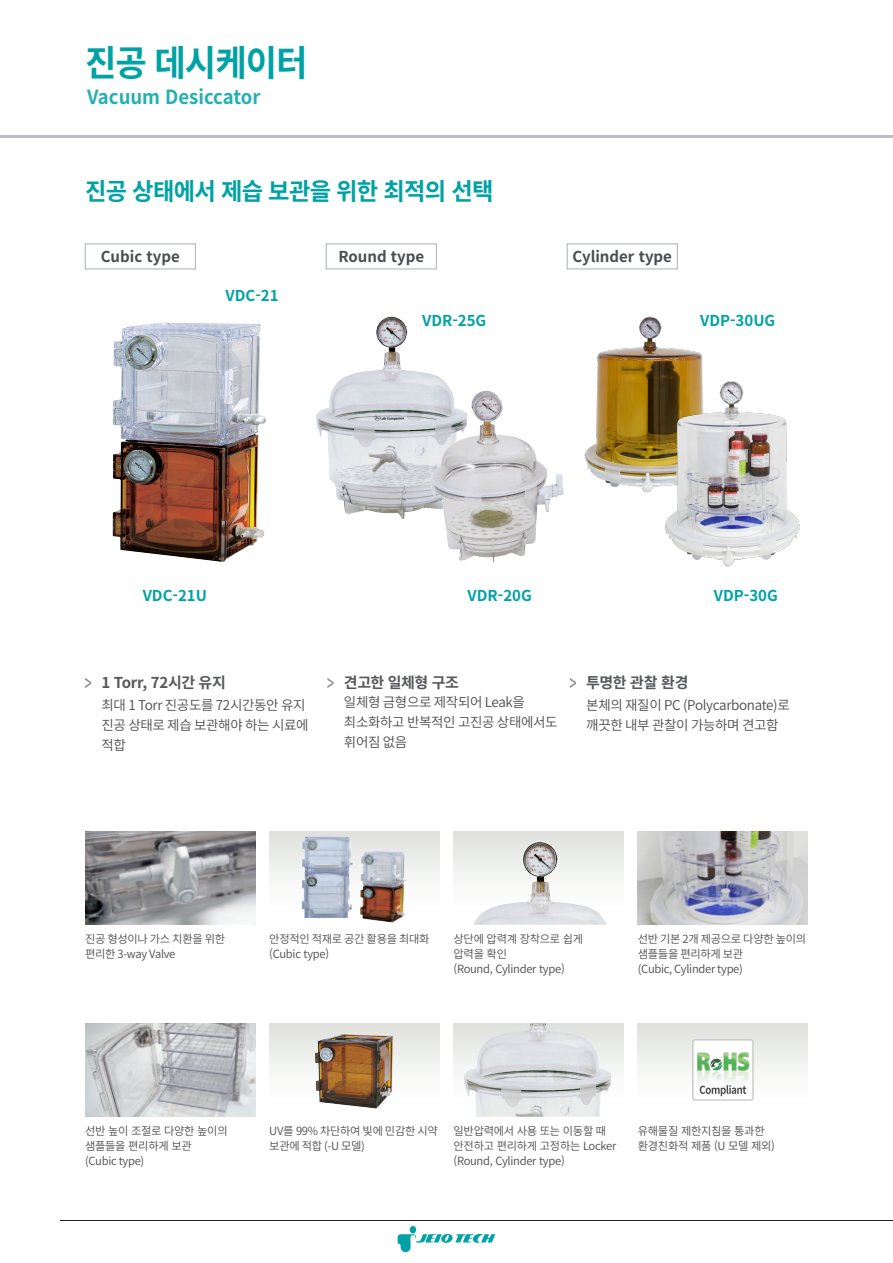
<style>
.page{position:relative;width:893px;height:1263px;background:#fff}
.page>*{position:absolute;margin:0;border:0;box-sizing:border-box;transform-origin:0 0}
.헤드-볼드_24{font:700 36px "Noto Sans CJ Kkr";letter-spacing:-.03em;color:#00a2a5;scale:.95 1}
.대제목-16{font:700 24px "Noto Sans CJ Kkr";letter-spacing:-.03em;color:#00a2a5}
.헤드_밑_서브_13__80{font:700 19.5px "Noto Sans CJ Kkr";color:#23b0b2;scale:.95 1}
.제품명-볼드_10{font:700 15px "Noto Sans CJ Kkr";color:#00a2a5}
.제품명-볼드_10-2{font:700 15px "Noto Sans CJ Kkr";color:#4b4c4d}
.Key-중제_회색__10pt{font:700 15px "Noto Sans CJ Kkr";letter-spacing:-.025em;color:#57585a}
.본문-내용_9pt{font:600 13.5px/20.2px "Noto Sans CJ Kkr";letter-spacing:-.025em;color:#4b4c4d}
.사진_밑_캡션_7pt{font:600 11.25px/15px "Noto Sans CJ Kkr";letter-spacing:-.025em;color:#4b4c4d}
</style>
<div class="page">
<hr style="left:60px;top:1220px;width:833px;height:1px;background:#231f20">
<hr style="left:0;top:135px;width:893px;height:2px;background:#bcbdc0">
<div style="left:410px;top:1226px;width:6px;height:7px;background:#00a2a5;border-radius:50%"></div>
<svg style="left:398px;top:1234px;width:97px;height:18px"></svg>
<img style="left:112px;top:327px;width:113px;height:235px">
<svg style="left:85px;top:678px;width:6px;height:10px"></svg>
<svg style="left:327px;top:678px;width:7px;height:10px"></svg>
<svg style="left:570px;top:678px;width:6px;height:10px"></svg>
<div style="left:85px;top:244px;width:111px;height:25px;border:1px solid #a9afb2"></div>
<div style="left:326px;top:244px;width:111px;height:25px;border:1px solid #a9afb2"></div>
<svg style="left:269px;top:831px;width:170px;height:92px"></svg>
<img style="left:302px;top:836px;width:50px;height:82px">
<img style="left:85px;top:831px;width:170px;height:94px">
<div style="left:269px;top:1023px;width:170px;height:94px;background:linear-gradient(to bottom,#e2e3e0,#fff)"></div>
<img style="left:307px;top:1031px;width:92px;height:79px">
<img style="left:85px;top:1023px;width:170px;height:94px">
<div style="left:567px;top:244px;width:110px;height:25px;border:1px solid #a9afb2"></div>
<img style="left:316px;top:316px;width:134px;height:203px">
<img style="left:430px;top:388px;width:99px;height:161px">
<img style="left:584px;top:316px;width:119px;height:177px">
<img style="left:652px;top:378px;width:148px;height:189px">
<div style="left:454px;top:831px;width:170px;height:94px;background:linear-gradient(to bottom,#e2e3e0,#fff)"></div>
<img style="left:473px;top:841px;width:134px;height:84px">
<div style="left:454px;top:1023px;width:170px;height:94px;background:linear-gradient(to bottom,#e2e3e0,#fff)"></div>
<img style="left:463px;top:1023px;width:148px;height:94px">
<img style="left:638px;top:831px;width:170px;height:94px">
<div style="left:638px;top:1023px;width:170px;height:94px;background:linear-gradient(to bottom,#e2e3e0,#fff)"></div>
<svg style="left:692px;top:1039px;width:62px;height:62px"></svg>
<p class="헤드-볼드_24" style="left:85px;top:43px;width:236px">진공 데시케이터</p>
<p class="헤드_밑_서브_13__80" style="left:87px;top:85px;width:184px">Vacuum Desiccator</p>
<p class="대제목-16" style="left:85px;top:177px;width:410px">진공 상태에서 제습 보관을 위한 최적의 선택</p>
<p class="제품명-볼드_10-2" style="left:101px;top:248px;width:80px">Cubic type</p>
<p class="제품명-볼드_10-2" style="left:338px;top:248px;width:87px">Round type</p>
<p class="제품명-볼드_10" style="left:226px;top:287px;width:55px">VDC-21</p>
<p class="제품명-볼드_10" style="left:422px;top:312px;width:66px">VDR-25G</p>
<p class="제품명-볼드_10-2" style="left:572px;top:248px;width:101px">Cylinder type</p>
<p class="제품명-볼드_10" style="left:700px;top:312px;width:77px">VDP-30UG</p>
<p class="제품명-볼드_10" style="left:143px;top:587px;width:66px">VDC-21U</p>
<p class="Key-중제_회색__10pt" style="left:102px;top:674px;width:126px">1 Torr, 72시간 유지</p>
<p class="본문-내용_9pt" style="left:102px;top:695px;width:209px">최대 1 Torr 진공도를 72시간동안 유지 진공 상태로 제습 보관해야 하는 시료에 적합</p>
<p class="제품명-볼드_10" style="left:468px;top:587px;width:66px">VDR-20G</p>
<p class="Key-중제_회색__10pt" style="left:344px;top:674px;width:117px">견고한 일체형 구조</p>
<p class="본문-내용_9pt" style="left:344px;top:692px;width:215px">일체형 금형으로 제작되어 Leak을 최소화하고 반복적인 고진공 상태에서도 휘어짐 없음</p>
<p class="제품명-볼드_10" style="left:714px;top:587px;width:65px">VDP-30G</p>
<p class="Key-중제_회색__10pt" style="left:586px;top:674px;width:104px">투명한 관찰 환경</p>
<p class="본문-내용_9pt" style="left:586px;top:695px;width:205px">본체의 재질이 PC (Polycarbonate)로 깨끗한 내부 관찰이 가능하며 견고함</p>
<p class="사진_밑_캡션_7pt" style="left:85px;top:932px;width:142px">진공 형성이나 가스 치환을 위한 편리한 3-way Valve</p>
<p class="사진_밑_캡션_7pt" style="left:269px;top:932px;width:162px">안정적인 적재로 공간 활용을 최대화 (Cubic type)</p>
<p class="사진_밑_캡션_7pt" style="left:454px;top:932px;width:131px">상단에 압력계 장착으로 쉽게 압력을 확인<br>(Round, Cylinder type)</p>
<p class="사진_밑_캡션_7pt" style="left:638px;top:932px;width:170px">선반 기본 2개 제공으로 다양한 높이의 샘플들을 편리하게 보관<br>(Cubic, Cylinder type)</p>
<p class="사진_밑_캡션_7pt" style="left:85px;top:1124px;width:144px">선반 높이 조절로 다양한 높이의 샘플들을 편리하게 보관</p>
<p class="사진_밑_캡션_7pt" style="left:85px;top:1154px;width:61px">(Cubic type)</p>
<p class="사진_밑_캡션_7pt" style="left:269px;top:1124px;width:170px">UV를 99% 차단하여 빛에 민감한 시약 보관에 적합 (-U 모델)</p>
<p class="사진_밑_캡션_7pt" style="left:454px;top:1124px;width:164px">일반압력에서 사용 또는 이동할 때 안전하고 편리하게 고정하는 Locker</p>
<p class="사진_밑_캡션_7pt" style="left:454px;top:1154px;width:113px">(Round, Cylinder type)</p>
<p class="사진_밑_캡션_7pt" style="left:638px;top:1124px;width:139px">유해물질 제한지침을 통과한 환경친화적 제품 (U 모델 제외)</p>
</div>
